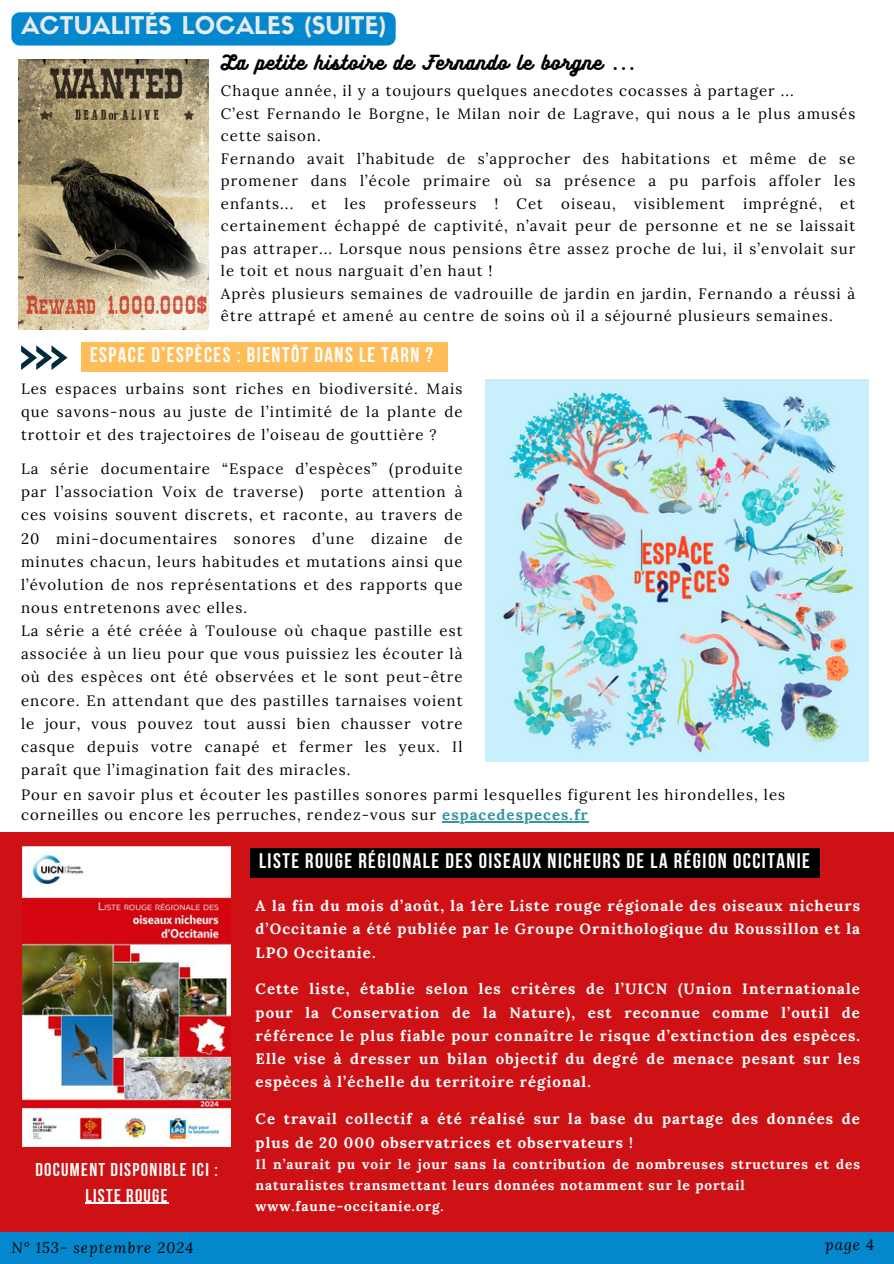
<style>
.page{position:relative;width:894px;height:1264px;background:#fff}
.page>*{position:absolute;margin:0;border:0;box-sizing:border-box;transform-origin:0 0}
.t1{font:24px "Sifonn Basic";color:#e6ecee}
.t2{font:700 21px "Bebas Neue";letter-spacing:.07em;color:#fff}
.t3{font:700 18.45px/25.8px "Bebas Neue";letter-spacing:.07em;color:#fff;text-align:center}
.t4{font:18px "Bukhari Script";letter-spacing:.07em;color:#000}
.t5{font:15px/23.1px "Lora";letter-spacing:.07em;color:#000;text-align:justify}
.t6{font:700 15px/23.2px "Lora";letter-spacing:.07em;color:#fff;text-align:justify}
.t7{font:italic 15px "Lora";letter-spacing:.07em;color:#000}
.t8{font:700 13.5px/21px "Lora";letter-spacing:.07em;color:#fff}
.s1{font-weight:700;color:#3494a0}
</style>
<div class="page">
<div style="left:0;top:1231px;width:893px;height:32px;background:#0487cc"></div>
<img style="left:485px;top:379px;width:382px;height:382px">
<div style="left:0;top:832px;width:893px;height:399px;background:#cd1114"></div>
<img style="left:22px;top:846px;width:209px;height:301px">
<svg style="left:21px;top:345px;width:46px;height:25px"></svg>
<img style="left:18px;top:59px;width:191px;height:270px">
<div style="left:250px;top:847px;width:569px;height:30px;background:#000"></div>
<div style="left:82px;top:342px;width:365px;height:30px;background:#ffbd59"></div>
<hr style="left:442px;top:821px;width:146px;height:1px;background:#3494a0">
<div style="left:11px;top:12px;width:384px;height:34px;background:#0487cc"></div>
<hr style="left:85px;top:1202px;width:84px;height:1px;background:#fff">
<p class="t1" style="left:21px;top:16px;width:366px">ACTUALITÉS LOCALES (SUITE)</p>
<h5 class="t4" style="left:221px;top:51px;width:415px">La petite histoire de Fernando le borgne ...</h5>
<h3 class="t5" style="left:221px;top:79px;width:574px">Chaque année, il y a toujours quelques anecdotes cocasses à partager ...</h3>
<p class="t5" style="left:221px;top:102px;width:635px;line-height:22.5px">C’est Fernando le Borgne, le Milan noir de Lagrave, qui nous a le plus amusés cette saison.</p>
<h5 class="t5" style="left:221px;top:147px;width:635px;line-height:22.5px">Fernando avait l’habitude de s’approcher des habitations et même de se promener dans l’école primaire où sa présence a pu parfois affoler les enfants... et les professeurs ! Cet oiseau, visiblement imprégné, et certainement échappé de captivité, n’avait peur de personne et ne se laissait pas attraper... Lorsque nous pensions être assez proche de lui, il s’envolait sur le toit et nous narguait d’en haut !</h5>
<h5 class="t5" style="left:221px;top:282px;width:635px;line-height:22.5px">Après plusieurs semaines de vadrouille de jardin en jardin, Fernando a réussi à être attrapé et amené au centre de soins où il a séjourné plusieurs semaines.</h5>
<p class="t2" style="left:90px;top:346px;width:344px">ESPACE D’ESPÈCES : BIENTÔT DANS LE TARN ?</p>
<p class="t5" style="left:21px;top:376px;width:443px">Les espaces urbains sont riches en biodiversité. Mais que savons-nous au juste de l’intimité de la plante de trottoir et des trajectoires de l’oiseau de gouttière ?</p>
<p class="t5" style="left:21px;top:457px;width:443px">La série documentaire “Espace d’espèces” (produite par l’association Voix de traverse) porte attention à ces voisins souvent discrets, et raconte, au travers de 20 mini-documentaires sonores d’une dizaine de minutes chacun, leurs habitudes et mutations ainsi que l’évolution de nos représentations et des rapports que nous entretenons avec elles.</p>
<p class="t5" style="left:21px;top:619px;width:443px">La série a été créée à Toulouse où chaque pastille est associée à un lieu pour que vous puissiez les écouter là où des espèces ont été observées et le sont peut-être encore. En attendant que des pastilles tarnaises voient le jour, vous pouvez tout aussi bien chausser votre casque depuis votre canapé et fermer les yeux. Il paraît que l’imagination fait des miracles.</p>
<p class="t5" style="left:21px;top:784px;width:765px;line-height:20.2px">Pour en savoir plus et écouter les pastilles sonores parmi lesquelles figurent les hirondelles, les corneilles ou encore les perruches, rendez-vous sur <span class="s1">espacedespeces.fr</span></p>
<p class="t3" style="left:35px;top:1158px;width:184px">DOCUMENT DISPONIBLE ICI :<br>LISTE ROUGE</p>
<p class="t2" style="left:259px;top:851px;width:552px">LISTE ROUGE RÉGIONALE DES OISEAUX NICHEURS DE LA RÉGION OCCITANIE</p>
<p class="t6" style="left:255px;top:894px;width:605px">A la fin du mois d’août, la 1ère Liste rouge régionale des oiseaux nicheurs d’Occitanie a été publiée par le Groupe Ornithologique du Roussillon et la LPO Occitanie.</p>
<p class="t6" style="left:255px;top:977px;width:605px">Cette liste, établie selon les critères de l’UICN (Union Internationale pour la Conservation de la Nature), est reconnue comme l’outil de référence le plus fiable pour connaître le risque d’extinction des espèces.<br>Elle vise à dresser un bilan objectif du degré de menace pesant sur les espèces à l’échelle du territoire régional.</p>
<p class="t6" style="left:255px;top:1107px;width:605px">Ce travail collectif a été réalisé sur la base du partage des données de plus de 20 000 observatrices et observateurs !</p>
<p class="t8" style="left:255px;top:1153px;width:605px">Il n’aurait pu voir le jour sans la contribution de nombreuses structures et des naturalistes transmettant leurs données notamment sur le portail www.faune-occitanie.org.</p>
<p class="t7" style="left:11px;top:1237px;width:183px">N° 153- septembre 2024</p>
<p class="t7" style="left:825px;top:1234px;width:50px">page 4</p>
</div>
